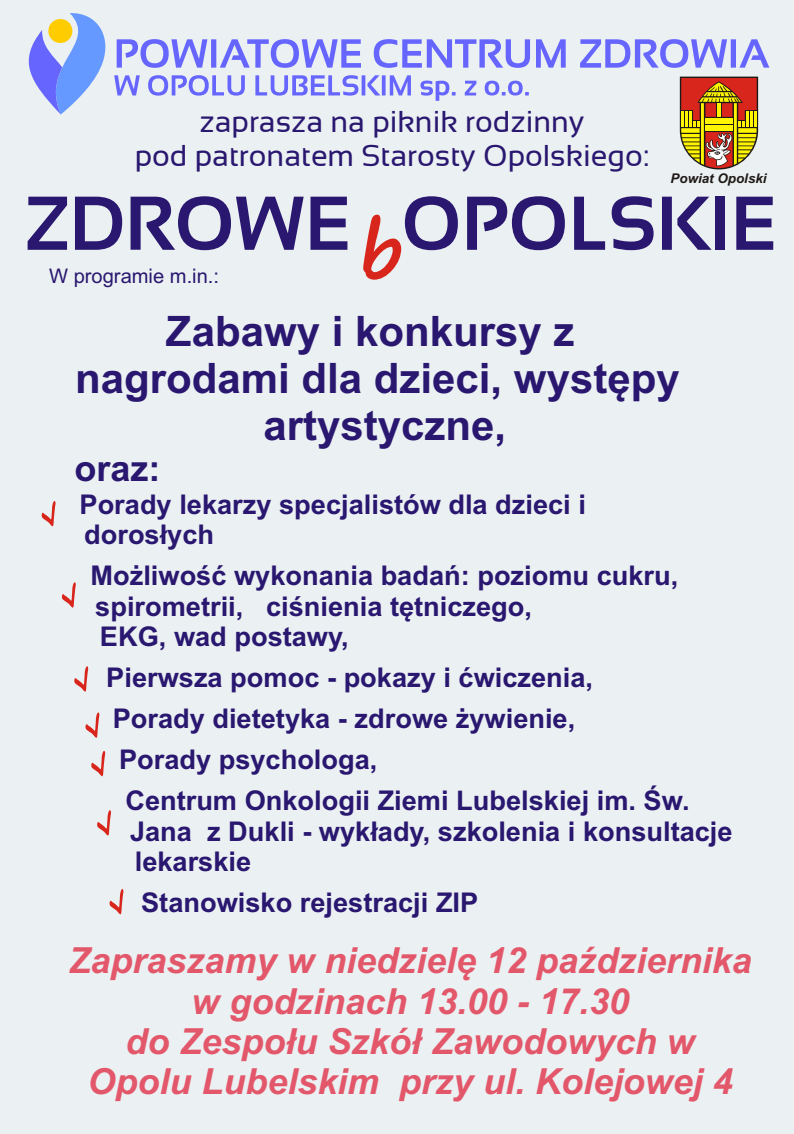
<style>
.page{position:relative;width:794px;height:1134px;background:#ebf0f2}
.page>*{position:absolute;margin:0;border:0;box-sizing:border-box;transform-origin:0 0}
.t1{font:700 76.16px "Sansation";color:#291770}
.t2{font:700 75.16px "Segoe Print";color:#d9261c}
.t3{font:700 42px/46.9px "Arial";color:#291770;text-align:center}
.t4{font:700 36px "Arial";color:#291770}
.t5{font:italic 700 35.96px/40.2px "Arial";color:#e3576b;text-align:center}
.t6{font:30.16px/33.8px "Sansation";color:#291770;text-align:center}
.t7{font:700 27.2px/30.4px "Arial";color:#291770}
.t8{font:20.12px "Arial";color:#291770}
.t9{font:italic 700 13.4px "Arial";color:#1f1a17}
</style>
<div class="page">
<svg style="left:114px;top:39px;width:655px;height:62px"></svg>
<svg style="left:28px;top:13px;width:78px;height:102px"></svg>
<svg style="left:680px;top:77px;width:78px;height:92px;background:#bc7a2d"></svg>
<p class="t6" style="left:135px;top:105px;width:516px">zaprasza na piknik rodzinny<br>pod patronatem Starosty Opolskiego:</p>
<p class="t9" style="left:671px;top:173px;width:98px">Powiat Opolski</p>
<h1 class="t1" style="left:23px;top:181px;width:755px">ZDROWE OPOLSKIE</h1>
<h2 class="t2" style="left:359px;top:215px;width:45px">b</h2>
<p class="t8" style="left:49px;top:268px;width:171px">W programie m.in.:</p>
<h3 class="t3" style="left:75px;top:312px;width:606px">Zabawy i konkursy z nagrodami dla dzieci, wystêpy artystyczne,</h3>
<h3 class="t4" style="left:75px;top:455px;width:88px">oraz:</h3>
<p class="t7" style="left:80px;top:491px;width:508px">Porady lekarzy specjalistów dla dzieci i doros³ych</p>
<p class="t7" style="left:91px;top:563px;width:589px">Mo¿liwoœæ wykonania badañ: poziomu cukru, spirometrii, ciœnienia têtniczego,<br>EKG, wad postawy,</p>
<p class="t7" style="left:106px;top:665px;width:488px">Pierwsza pomoc - pokazy i æwiczenia,</p>
<p class="t7" style="left:113px;top:706px;width:464px">Porady dietetyka - zdrowe ¿ywienie,</p>
<p class="t7" style="left:119px;top:747px;width:260px">Porady psychologa,</p>
<p class="t7" style="left:125px;top:788px;width:566px">Centrum Onkologii Ziemi Lubelskiej im. Œw.</p>
<p class="t7" style="left:130px;top:819px;width:604px">Jana z Dukli - wyk³ady, szkolenia i konsultacje lekarskie</p>
<p class="t7" style="left:141px;top:890px;width:339px">Stanowisko rejestracji ZIP</p>
<h3 class="t5" style="left:69px;top:944px;width:685px">Zapraszamy w niedzielê 12 paŸdziernika w godzinach 13.00 - 17.30<br>do Zespo³u Szkó³ Zawodowych w<br>Opolu Lubelskim przy ul. Kolejowej 4</h3>
</div>
